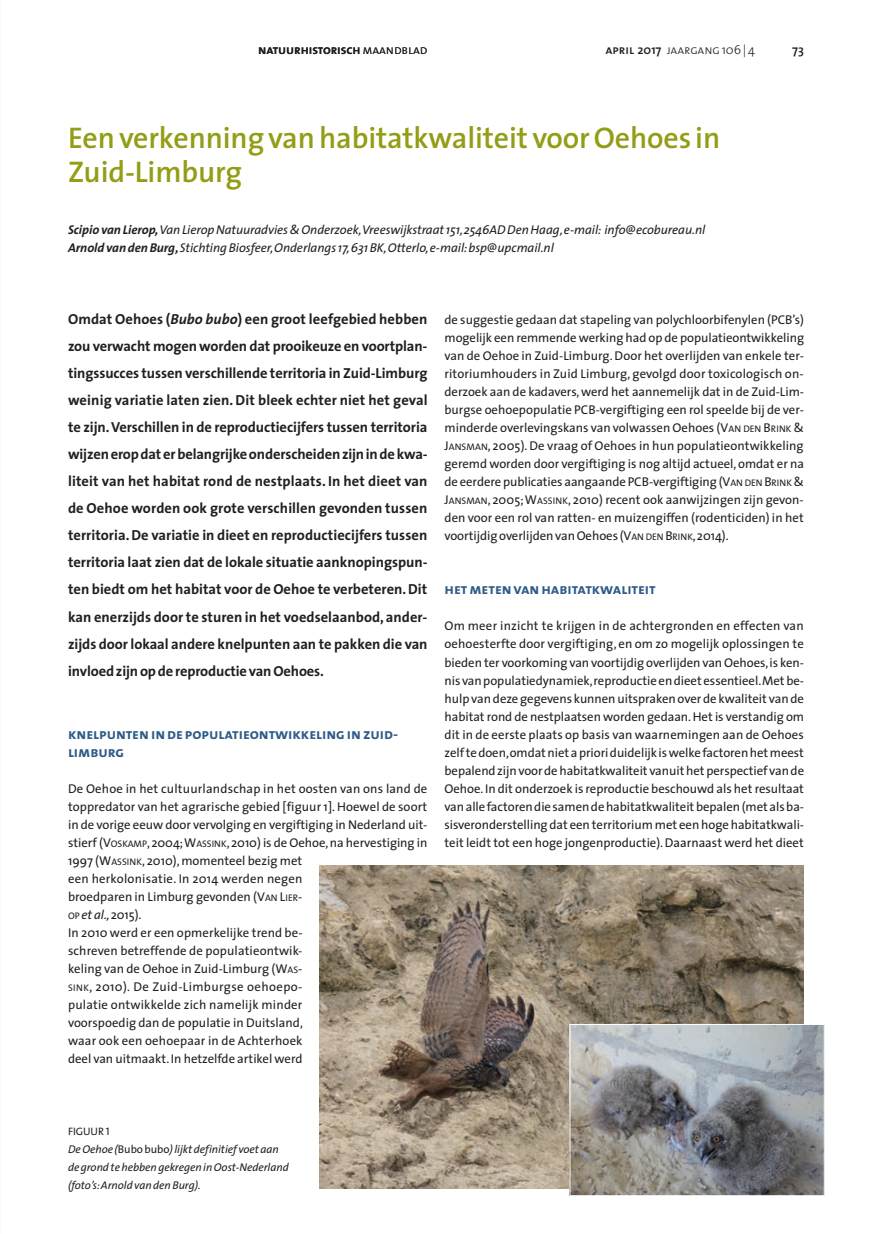
<style>
.page{position:relative;width:872px;height:1234px;background:#fff}
.page>*{position:absolute;margin:0;border:0;box-sizing:border-box;transform-origin:0 0}
.t1{font:600 30px/34.5px "The Sans";letter-spacing:-.005em;color:#939d15}
.t2{font:15px/18px "The Sans Bold Caps";letter-spacing:-.005em;color:#2e5c88}
.t3{font:700 14.55px/27px "The Sans";letter-spacing:-.01em;color:#231f20;text-align:justify}
.t4{font:12.75px/18px "The Sans";letter-spacing:.005em;color:#231f20;text-align:justify}
.t5{font:italic 12.75px/18px "The Sans";letter-spacing:-.005em;color:#231f20}
.t6{font:12.75px "The Sans Semi Bold Caps";letter-spacing:-.005em;color:#231f20}
.t7{font:12.75px "The Sans Light Caps";letter-spacing:-.005em;color:#231f20}
.t8{font:600 12.75px "The Sans";color:#231f20}
.t9{font:italic 11.25px/18px "The Sans";letter-spacing:-.005em;color:#231f20}
.t10{font:10.8px "The Sans Caps";letter-spacing:-.005em;color:#231f20}
.s1{font-family:"The Sans Light Caps"}
.s2{font-family:"The Sans Semi Bold Caps"}
.s3{font-family:"The Sans";font-weight:600}
.s4{font-family:"The Sans";font-weight:300}
.s5{font-weight:700}
.s6{font-style:italic}
.s7{font-style:inherit}
.s8{font-size:9.6px}
.s9{font-style:normal}
</style>
<div class="page">
<img style="left:319px;top:865px;width:485px;height:323px">
<img style="left:571px;top:1025px;width:251px;height:168px">
<div style="left:569px;top:1023px;width:255px;height:172px;border:1px solid #fff"></div>
<p class="t6" style="left:258px;top:39px;width:171px">natuurhistorisch<span class="s1">maandblad</span></p>
<p class="t7" style="left:605px;top:39px;width:151px"><span class="s2">april</span> <span class="s3">2017</span> jaargang <span class="s4">106 | 4</span></p>
<p class="t8" style="left:792px;top:39px;width:13px">73</p>
<h1 class="t1" style="left:68px;top:120px;width:653px">Eenverkenningvanhabitatkwaliteit voorOehoes in<br>Zuid-Limburg</h1>
<p class="t5" style="left:68px;top:220px;width:639px"><span class="s5">Scipio van Lierop,</span> Van Lierop Natuuradvies &amp; Onderzoek, Vreeswijkstraat 151, 2546AD Den Haag, e-mail: info@ecobureau.nl<br><span class="s5">Arnold van den Burg,</span> Stichting Biosfeer, Onderlangs 17, 631 BK, Otterlo, e-mail: bsp@upcmail.nl</p>
<p class="t3" style="left:68px;top:305px;width:361px">Omdat Oehoes (<span class="s6">Bubo bubo</span>) een groot leefgebied hebben zou verwacht mogen worden dat prooikeuze en voortplan&shy;tingssucces tussen verschillende territoria in Zuid-Limburg weinig variatie laten zien. Dit bleek echter niet het geval te zijn. Verschillen in de reproductiecijfers tussen territoria wijzen erop dat er belangrijke onderscheiden zijn in de kwa&shy;liteit van het habitat rond de nestplaats. In het dieet van de Oehoe worden ook grote verschillen gevonden tussen territoria. De variatie in dieet en reproductiecijfers tussen territoria laat zien dat de lokale situatie aanknopingspun&shy;ten biedt om het habitat voor de Oehoe te verbeteren. Dit kan enerzijds door te sturen in het voedselaanbod, ander&shy;zijds door lokaal andere knelpunten aan te pakken die van invloed zijn op de reproductie van Oehoes.</p>
<p class="t2" style="left:68px;top:724px;width:331px">knelpunten in de populatieontwikkeling in zuid&shy;limburg</p>
<p class="t4" style="left:68px;top:778px;width:361px;text-align:left">De Oehoe in het cultuurlandschap in het oosten van ons land de toppredator van het agrarische gebied [figuur 1]. Hoewel de soort in de vorige eeuw door vervolging en vergiftiging in Nederland uit&shy;stierf (<span class="s7">V</span><span class="s8">OSKAMP</span><span class="s7">, 2004; W</span><span class="s8">ASSINK</span><span class="s7">,</span> 2010) is de Oehoe, na hervestiging in 1997 (<span class="s7">W</span><span class="s8">ASSINK</span>, 2010), momenteel bezig met<br>een herkolonisatie. In 2014 werden negen<br>broedparen in Limburg gevonden (<span class="s7">V</span><span class="s8">AN</span> <span class="s7">L</span><span class="s8">IER</span><span class="s7">-<br></span><span class="s8">OP</span> <span class="s6">et al.,</span> 2015).<br>In 2010 werd er een opmerkelijke trend be-<br>schreven betreffende de populatieontwik-<br>keling van de Oehoe in Zuid-Limburg (<span class="s7">W</span><span class="s8">AS</span><span class="s7">-<br></span><span class="s8">SINK</span>, 2010). De Zuid-Limburgse oehoepo-<br>pulatie ontwikkelde zich namelijk minder<br>voorspoedig dan de populatie in Duitsland,<br>waar ook een oehoepaar in de Achterhoek<br>deel van uitmaakt. In hetzelfde artikel werd</p>
<p class="t4" style="left:444px;top:310px;width:361px">de suggestie gedaan dat stapeling van polychloorbifenylen (PCB’s) mogelijk een remmende werking had op de populatieontwikkeling van de Oehoe in Zuid-Limburg. Door het overlijden van enkele ter&shy;ritoriumhouders in Zuid Limburg, gevolgd door toxicologisch on&shy;derzoek aan de kadavers, werd het aannemelijk dat in de Zuid-Lim&shy;burgse oehoepopulatie PCB-vergiftiging een rol speelde bij de ver&shy;minderde overlevingskans van volwassen Oehoes (<span class="s7">V</span><span class="s8">AN DEN</span> <span class="s7">B</span><span class="s8">RINK</span> <span class="s7">&amp; J</span><span class="s8">ANSMAN</span>, 2005). De vraag of Oehoes in hun populatieontwikkeling geremd worden door vergiftiging is nog altijd actueel, omdat er na de eerdere publicaties aangaande PCB-vergiftiging (<span class="s7">V</span><span class="s8">AN DEN</span> <span class="s7">B</span><span class="s8">RINK</span> <span class="s7">&amp; J</span><span class="s8">ANSMAN</span><span class="s7">, 2005; W</span><span class="s8">ASSINK</span><span class="s7">,</span> 2010) recent ook aanwijzingen zijn gevon&shy;den voor een rol van ratten- en muizengiffen (rodenticiden) in het voortijdig overlijden van Oehoes (<span class="s7">V</span><span class="s8">AN DEN</span> <span class="s7">B</span><span class="s8">RINK</span>, 2014).</p>
<p class="t2" style="left:444px;top:580px;width:213px">het meten van habitatkwaliteit</p>
<p class="t4" style="left:444px;top:616px;width:361px">Om meer inzicht te krijgen in de achtergronden en effecten van oehoesterfte door vergiftiging, en om zo mogelijk oplossingen te bieden ter voorkoming van voortijdig overlijden van Oehoes, is ken&shy;nis van populatiedynamiek, reproductie en dieet essentieel. Met be&shy;hulp van deze gegevens kunnen uitspraken over de kwaliteit van de habitat rond de nestplaatsen worden gedaan. Het is verstandig om dit in de eerste plaats op basis van waarnemingen aan de Oehoes zelf te doen, omdat niet a priori duidelijk is welke factoren het meest bepalend zijn voor de habitatkwaliteit vanuit het perspectief van de Oehoe. In dit onderzoek is reproductie beschouwd als het resultaat van alle factoren die samen de habitatkwaliteit bepalen (met als ba&shy;sisveronderstelling dat een territorium met een hoge habitatkwali&shy;teit leidt tot een hoge jongenproductie). Daarnaast werd het dieet</p>
<p class="t10" style="left:68px;top:1121px;width:43px">FIGUUR 1</p>
<p class="t9" style="left:68px;top:1139px;width:222px">De Oehoe (<span class="s9">Bubo bubo</span>) lijkt definitief voet aan de grond te hebben gekregen in Oost-Nederland (foto’s: Arnold van den Burg).</p>
</div>
